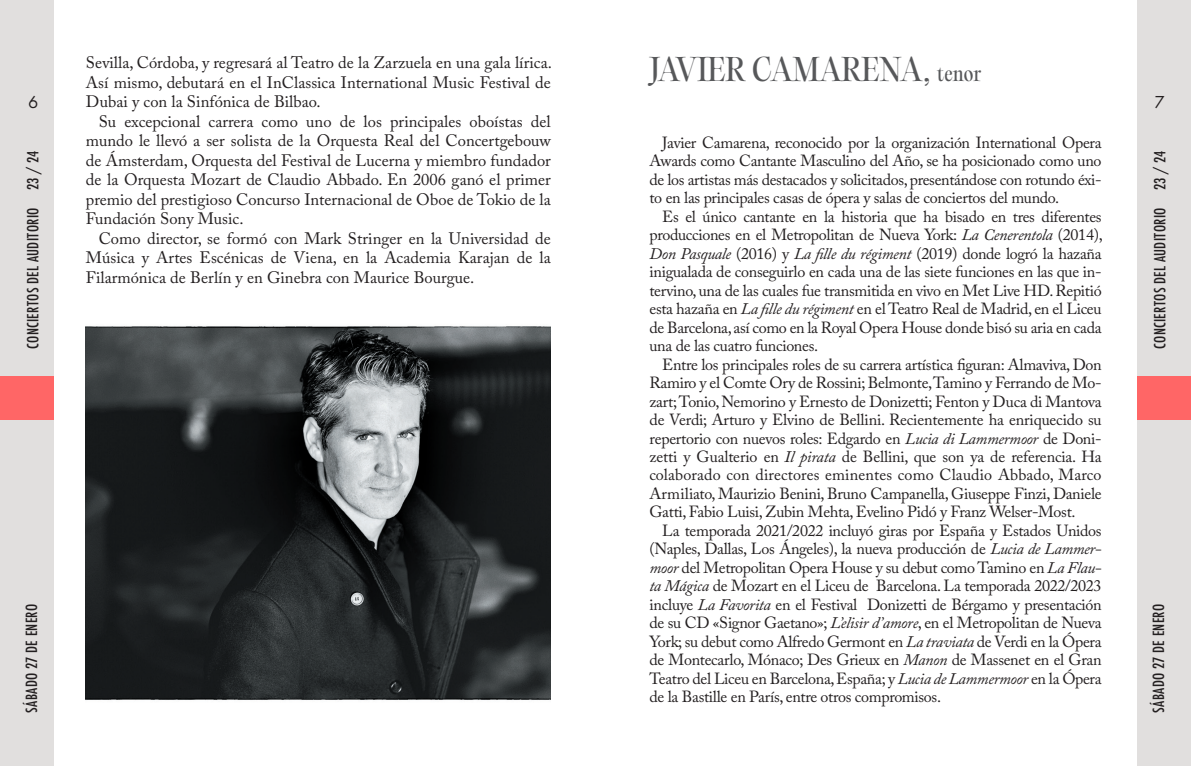
<style>
.page{position:relative;width:1191px;height:766px;background:#fff}
.page>*{position:absolute;margin:0;border:0;box-sizing:border-box;transform-origin:0 0}
.t1{font:30px "PP Editorial Old";letter-spacing:.01em;color:#57585a}
.t2{font:18px "Futura PT";color:#231f20}
.t3{font:16.5px/19.5px "Adobe Caslon Pro";color:#231f20;text-align:justify}
.t4{font:16.05px/18.5px "Adobe Caslon Pro";letter-spacing:-.02em;color:#231f20;text-align:justify}
.t5{font:500 condensed 15px "Futura";letter-spacing:.02em;color:#231f20}
.s1{font-size:19.5px}
.s2{font-style:italic}
</style>
<div class="page">
<div style="left:0;top:0;width:54px;height:765px;background:#e1dfde"></div>
<div style="left:0;top:376px;width:54px;height:44px;background:#f66"></div>
<div style="left:1137px;top:0;width:54px;height:765px;background:#e1dfde"></div>
<div style="left:1137px;top:376px;width:54px;height:44px;background:#f66"></div>
<img style="left:86px;top:326px;width:465px;height:374px">
<p class="t2" style="left:28px;top:92px;width:12px">6</p>
<p class="t5" style="left:23px;top:349px;width:199px;rotate:-90deg">CONCIERTOS DEL AUDITORIO 23 / 24</p>
<p class="t3" style="left:86px;top:53px;width:467px">Sevilla, Córdoba, y regresará al Teatro de la Zarzuela en una gala lírica.<br>Así mismo, debutará en el InClassica International Music Festival de Dubai y con la Sinfónica de Bilbao.</p>
<p class="t3" style="left:86px;top:111px;width:466px;text-indent:13px">Su excepcional carrera como uno de los principales oboístas del mundo le llevó a ser solista de la Orquesta Real del Concertgebouw de Ámsterdam, Orquesta del Festival de Lucerna y miembro fundador de la Orquesta Mozart de Claudio Abbado. En 2006 ganó el primer premio del prestigioso Concurso Internacional de Oboe de Tokio de la Fundación Sony Music.</p>
<p class="t3" style="left:86px;top:228px;width:466px;text-indent:13px">Como director, se formó con Mark Stringer en la Universidad de Música y Artes Escénicas de Viena, en la Academia Karajan de la Filarmónica de Berlín y en Ginebra con Maurice Bourgue.</p>
<p class="t5" style="left:22px;top:712px;width:110px;rotate:-90deg">SÁBADO 27 DE ENERO</p>
<h1 class="t1" style="left:649px;top:48px;width:333px">JAVIER CAMARENA, <span class="s1">tenor</span></h1>
<p class="t4" style="left:649px;top:133px;width:453px;text-indent:13px">Javier Camarena, reconocido por la organización International Opera Awards como Cantante Masculino del Año, se ha posicionado como uno de los artistas más destacados y solicitados, presentándose con rotundo éxi&shy;to en las principales casas de ópera y salas de conciertos del mundo.</p>
<p class="t4" style="left:649px;top:207px;width:455px;text-indent:13px">Es el único cantante en la historia que ha bisado en tres diferentes producciones en el Metropolitan de Nueva York: <span class="s2">La Cenerentola</span> (2014), <span class="s2">Don Pasquale</span> (2016) y <span class="s2">La fille du régiment</span> (2019) donde logró la hazaña inigualada de conseguirlo en cada una de las siete funciones en las que in&shy;tervino, una de las cuales fue transmitida en vivo en Met Live HD. Repitió esta hazaña en <span class="s2">La fille du régiment</span> en el Teatro Real de Madrid, en el Liceu de Barcelona, así como en la Royal Opera House donde bisó su aria en cada una de las cuatro funciones.</p>
<p class="t4" style="left:649px;top:355px;width:454px;text-indent:13px">Entre los principales roles de su carrera artística figuran: Almaviva, Don Ramiro y el Comte Ory de Rossini; Belmonte, Tamino y Ferrando de Mo&shy;zart; Tonio, Nemorino y Ernesto de Donizetti; Fenton y Duca di Mantova de Verdi; Arturo y Elvino de Bellini. Recientemente ha enriquecido su repertorio con nuevos roles: Edgardo en <span class="s2">Lucia di Lammermoor</span> de Doni&shy;zetti y Gualterio en <span class="s2">Il pirata</span> de Bellini, que son ya de referencia. Ha colaborado con directores eminentes como Claudio Abbado, Marco Armiliato, Maurizio Benini, Bruno Campanella, Giuseppe Finzi, Daniele Gatti, Fabio Luisi, Zubin Mehta, Evelino Pidó y Franz Welser-Most.</p>
<p class="t4" style="left:649px;top:521px;width:454px;text-indent:13px">La temporada 2021/2022 incluyó giras por España y Estados Unidos (Naples, Dallas, Los Ángeles), la nueva producción de <span class="s2">Lucia de Lammer&shy;moor</span> del Metropolitan Opera House y su debut como Tamino en <span class="s2">La Flau&shy;ta Mágica</span> de Mozart en el Liceu de Barcelona. La temporada 2022/2023 incluye <span class="s2">La Favorita</span> en el Festival Donizetti de Bérgamo y presentación de su CD «Signor Gaetano»; <span class="s2">L’elisir d’amore</span>, en el Metropolitan de Nueva York; su debut como Alfredo Germont en <span class="s2">La traviata</span> de Verdi en la Ópera de Montecarlo, Mónaco; Des Grieux en <span class="s2">Manon</span> de Massenet en el Gran Teatro del Liceu en Barcelona, España; y <span class="s2">Lucia de Lammermoor</span> en la Ópera de la Bastille en París, entre otros compromisos.</p>
<p class="t2" style="left:1154px;top:92px;width:12px">7</p>
<p class="t5" style="left:1150px;top:349px;width:199px;rotate:-90deg">CONCIERTOS DEL AUDITORIO 23 / 24</p>
<p class="t5" style="left:1149px;top:712px;width:110px;rotate:-90deg">SÁBADO 27 DE ENERO</p>
</div>
